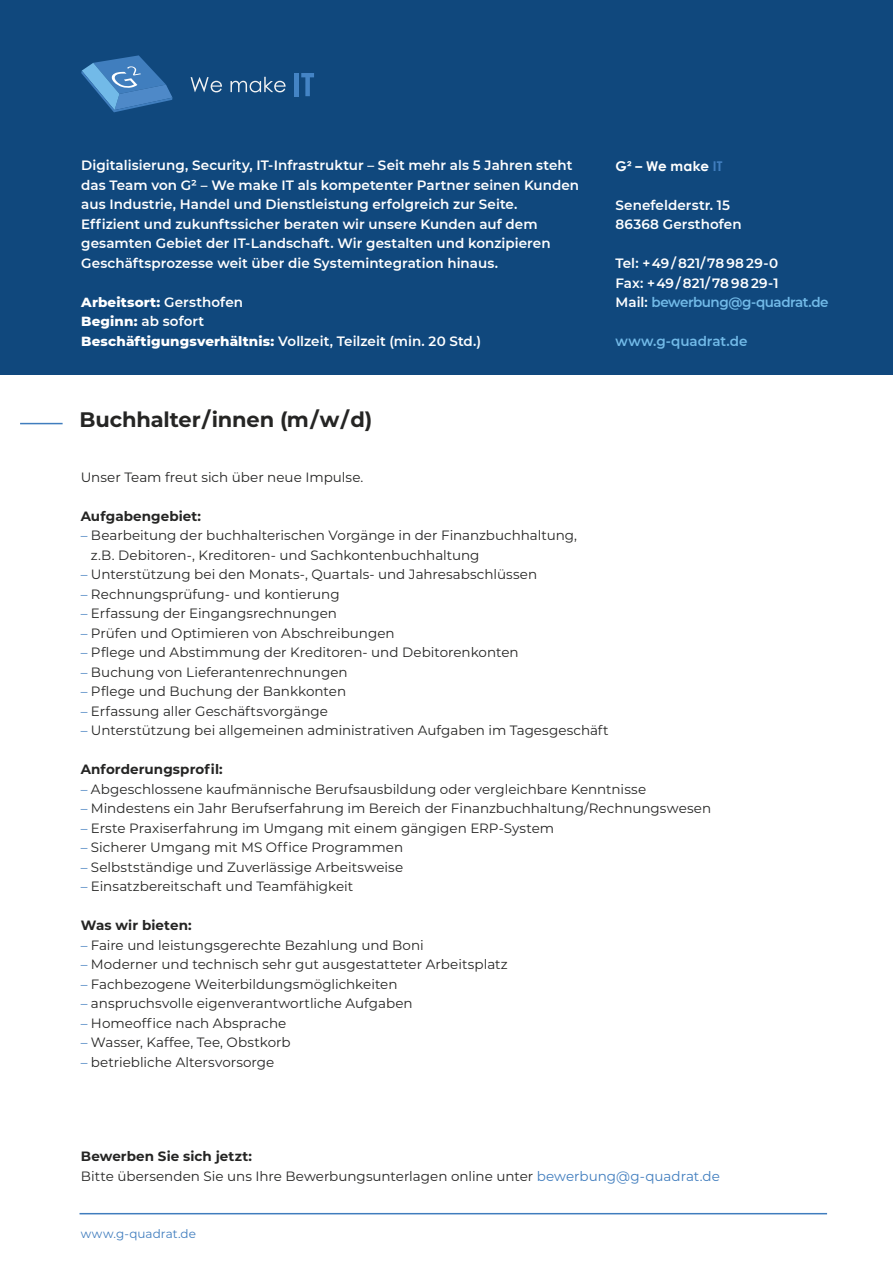
<style>
.page{position:relative;width:893px;height:1263px;background:#fff}
.page>*{position:absolute;margin:0;border:0;box-sizing:border-box;transform-origin:0 0}
.t1{font:700 21px "Montserrat";letter-spacing:-.01em;color:#252524}
.t2{font:13.5px/19.5px "Montserrat";color:#252524}
.t3{font:600 13.5px/19.5px "Montserrat";letter-spacing:.005em;color:#fff}
.t4{font:700 13.5px "Montserrat";letter-spacing:.005em;color:#252524}
.t5{font:600 13.5px "Montserrat";letter-spacing:-.005em;color:#72bae8}
.t6{font:700 13.5px "Century Gothic";letter-spacing:.02em;color:#fff}
.t7{font:12px "Montserrat";letter-spacing:.005em;color:#407dbe}
.s1{font-weight:800}
.s2{color:#407dbe}
.s3{color:#72bae8}
.s4{font-weight:700}
</style>
<div class="page">
<div style="left:0;top:0;width:893px;height:374px;background:#10487d"></div>
<hr style="left:20px;top:423px;width:43px;height:1px;background:#407dbe">
<hr style="left:80px;top:1213px;width:747px;height:1px;background:#407dbe">
<svg style="left:81px;top:55px;width:91px;height:57px"></svg>
<svg style="left:191px;top:77px;width:31px;height:15px"></svg>
<svg style="left:230px;top:77px;width:56px;height:15px"></svg>
<div style="left:294px;top:73px;width:5px;height:23px;background:#4484c5"></div>
<svg style="left:301px;top:73px;width:13px;height:23px"></svg>
<p class="t3" style="left:81px;top:155px;width:499px">Digitalisierung, Security, IT-Infrastruktur – Seit mehr als 5 Jahren steht das Team von G² – We make IT als kompetenter Partner seinen Kunden aus Industrie, Handel und Dienstleistung erfolgreich zur Seite.<br>Effizient und zukunftssicher beraten wir unsere Kunden auf dem gesamten Gebiet der IT-Landschaft. Wir gestalten und konzipieren Geschäftsprozesse weit über die Systemintegration hinaus.</p>
<p class="t3" style="left:81px;top:292px;width:401px"><span class="s1">Arbeitsort:</span> Gersthofen<br><span class="s1">Beginn:</span> ab sofort<br><span class="s1">Beschäftigungsverhältnis:</span> Vollzeit, Teilzeit (min. 20 Std.)</p>
<h1 class="t1" style="left:80px;top:405px;width:294px">Buchhalter/innen (m/w/d)</h1>
<p class="t6" style="left:615px;top:156px;width:109px">G² – We make <span class="s2">IT</span></p>
<p class="t3" style="left:615px;top:195px;width:128px">Senefelderstr. 15<br>86368 Gersthofen</p>
<p class="t3" style="left:615px;top:253px;width:215px">Tel: + 49 / 821/ 78 98 29-0<br>Fax: + 49 / 821/ 78 98 29-1<br>Mail: <span class="s3">bewerbung@g-quadrat.de</span></p>
<p class="t5" style="left:615px;top:332px;width:133px">www.g-quadrat.de</p>
<p class="t2" style="left:81px;top:467px;width:284px">Unser Team freut sich über neue Impulse.</p>
<p class="t4" style="left:81px;top:506px;width:122px">Aufgabengebiet:</p>
<p class="t2" style="left:91px;top:525px;width:488px;text-indent:-10px"><span class="s2">–</span> Bearbeitung der buchhalterischen Vorgänge in der Finanzbuchhaltung, z.B. Debitoren-, Kreditoren- und Sachkontenbuchhaltung</p>
<p class="t2" style="left:81px;top:564px;width:458px"><span class="s2">–</span> Unterstützung bei den Monats-, Quartals- und Jahresabschlüssen</p>
<p class="t2" style="left:81px;top:584px;width:260px"><span class="s2">–</span> Rechnungsprüfung- und kontierung</p>
<p class="t2" style="left:81px;top:603px;width:258px"><span class="s2">–</span> Erfassung der Eingangsrechnungen</p>
<p class="t2" style="left:81px;top:623px;width:315px"><span class="s2">–</span> Prüfen und Optimieren von Abschreibungen</p>
<p class="t2" style="left:81px;top:642px;width:439px"><span class="s2">–</span> Pflege und Abstimmung der Kreditoren- und Debitorenkonten</p>
<p class="t2" style="left:81px;top:662px;width:268px"><span class="s2">–</span> Buchung von Lieferantenrechnungen</p>
<p class="t2" style="left:81px;top:681px;width:267px"><span class="s2">–</span> Pflege und Buchung der Bankkonten</p>
<p class="t2" style="left:81px;top:701px;width:249px"><span class="s2">–</span> Erfassung aller Geschäftsvorgänge</p>
<p class="t2" style="left:81px;top:720px;width:529px"><span class="s2">–</span> Unterstützung bei allgemeinen administrativen Aufgaben im Tagesgeschäft</p>
<p class="t4" style="left:81px;top:760px;width:144px">Anforderungsprofil:</p>
<p class="t2" style="left:81px;top:779px;width:567px"><span class="s2">–</span> Abgeschlossene kaufmännische Berufsausbildung oder vergleichbare Kenntnisse</p>
<p class="t2" style="left:81px;top:798px;width:632px"><span class="s2">–</span> Mindestens ein Jahr Berufserfahrung im Bereich der Finanzbuchhaltung/Rechnungswesen</p>
<p class="t2" style="left:81px;top:818px;width:475px"><span class="s2">–</span> Erste Praxiserfahrung im Umgang mit einem gängigen ERP-System</p>
<p class="t2" style="left:81px;top:837px;width:324px"><span class="s2">–</span> Sicherer Umgang mit MS Office Programmen</p>
<p class="t2" style="left:81px;top:857px;width:324px"><span class="s2">–</span> Selbstständige und Zuverlässige Arbeitsweise</p>
<p class="t2" style="left:81px;top:876px;width:274px"><span class="s2">–</span> Einsatzbereitschaft und Teamfähigkeit</p>
<p class="t4" style="left:81px;top:916px;width:112px">Was wir bieten:</p>
<p class="t2" style="left:81px;top:935px;width:345px"><span class="s2">–</span> Faire und leistungsgerechte Bezahlung und Boni</p>
<p class="t2" style="left:81px;top:954px;width:429px"><span class="s2">–</span> Moderner und technisch sehr gut ausgestatteter Arbeitsplatz</p>
<p class="t2" style="left:81px;top:974px;width:318px"><span class="s2">–</span> Fachbezogene Weiterbildungsmöglichkeiten</p>
<p class="t2" style="left:81px;top:993px;width:333px"><span class="s2">–</span> anspruchsvolle eigenverantwortliche Aufgaben</p>
<p class="t2" style="left:81px;top:1013px;width:207px"><span class="s2">–</span> Homeoffice nach Absprache</p>
<p class="t2" style="left:81px;top:1032px;width:211px"><span class="s2">–</span> Wasser, Kaffee, Tee, Obstkorb</p>
<p class="t2" style="left:81px;top:1052px;width:195px"><span class="s2">–</span> betriebliche Altersvorsorge</p>
<p class="t2" style="left:81px;top:1146px;width:641px"><span class="s4">Bewerben Sie sich jetzt:<br></span>Bitte übersenden Sie uns Ihre Bewerbungsunterlagen online unter <span class="s2">bewerbung@g-quadrat.de</span></p>
<p class="t7" style="left:81px;top:1226px;width:117px">www.g-quadrat.de</p>
</div>
